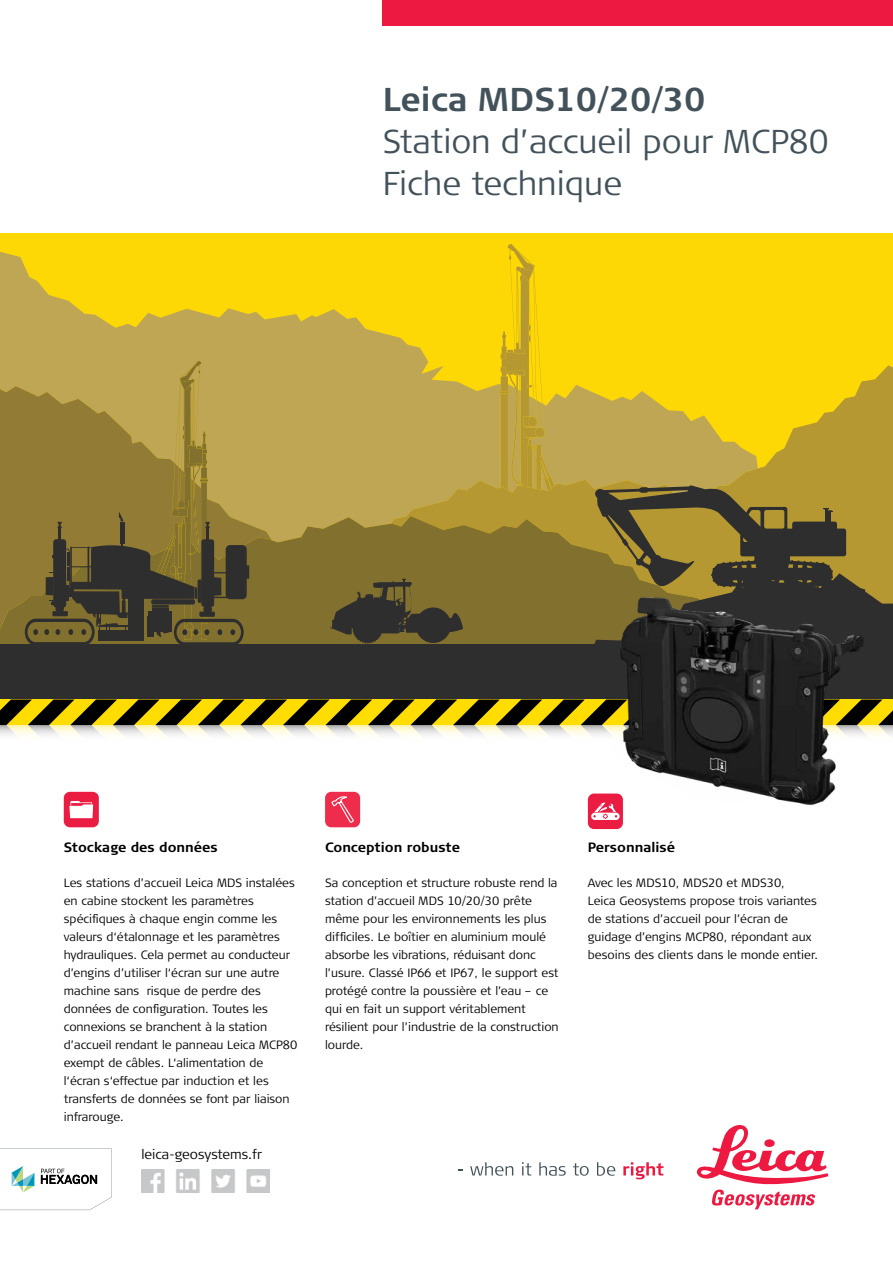
<style>
.page{position:relative;width:893px;height:1263px;background:#fff}
.page>*{position:absolute;margin:0;border:0;box-sizing:border-box;transform-origin:0 0}
.t1{font:300 33px/42px "Signa Column";color:#43525a}
.t2{font:700 33px "Signa Column";color:#43525a}
.t3{font:700 13.5px "Signa Column";color:#000}
.t4{font:300 13.5px "Signa Column";color:#000}
.t5{font:300 12px/18px "Signa Column";color:#000}
</style>
<div class="page">
<div style="left:383px;top:0;width:510px;height:26px;background:#ed1941"></div>
<svg style="left:470px;top:1162px;width:43px;height:14px"></svg>
<svg style="left:522px;top:1162px;width:9px;height:13px"></svg>
<svg style="left:539px;top:1162px;width:27px;height:14px"></svg>
<svg style="left:573px;top:1163px;width:16px;height:13px"></svg>
<svg style="left:597px;top:1162px;width:18px;height:14px"></svg>
<svg style="left:623px;top:1162px;width:40px;height:17px"></svg>
<svg style="left:697px;top:1125px;width:131px;height:84px"></svg>
<svg style="left:0;top:1148px;width:112px;height:62px"></svg>
<img style="left:142px;top:1170px;width:127px;height:23px">
<svg style="left:325px;top:792px;width:35px;height:35px"></svg>
<svg style="left:64px;top:792px;width:35px;height:35px"></svg>
<svg style="left:588px;top:811px;width:35px;height:18px"></svg>
<svg style="left:0;top:244px;width:893px;height:491px;background:#ad952e"></svg>
<img style="left:536px;top:573px;width:344px;height:238px">
<h1 class="t2" style="left:383px;top:78px;width:324px">Leica MDS10/20/30</h1>
<h1 class="t1" style="left:383px;top:121px;width:448px">Station d’accueil pour MCP80<br>Fiche technique</h1>
<p class="t3" style="left:64px;top:839px;width:156px">Stockage des données</p>
<p class="t5" style="left:64px;top:874px;width:235px">Les stations d’accueil Leica MDS instalées en cabine stockent les paramètres spécifiques à chaque engin comme les valeurs d‘étalonnage et les paramètres hydrauliques. Cela permet au conducteur d’engins d’utiliser l‘écran sur une autre machine sans risque de perdre des données de configuration. Toutes les connexions se branchent à la station d’accueil rendant le panneau Leica MCP80 exempt de câbles. L‘alimentation de l‘écran s‘effectue par induction et les transferts de données se font par liaison infrarouge.</p>
<p class="t4" style="left:141px;top:1146px;width:122px">leica-geosystems.fr</p>
<p class="t3" style="left:325px;top:839px;width:136px">Conception robuste</p>
<p class="t5" style="left:325px;top:874px;width:235px">Sa conception et structure robuste rend la station d’accueil MDS 10/20/30 prête même pour les environnements les plus difficiles. Le boîtier en aluminium moulé absorbe les vibrations, réduisant donc l’usure. Classé IP66 et IP67, le support est protégé contre la poussière et l’eau – ce qui en fait un support véritablement résilient pour l’industrie de la construction lourde.</p>
<p class="t3" style="left:588px;top:839px;width:89px">Personnalisé</p>
<p class="t5" style="left:588px;top:874px;width:232px">Avec les MDS10, MDS20 et MDS30,<br>Leica Geosystems propose trois variantes de stations d’accueil pour l’écran de guidage d’engins MCP80, répondant aux besoins des clients dans le monde entier.</p>
</div>
